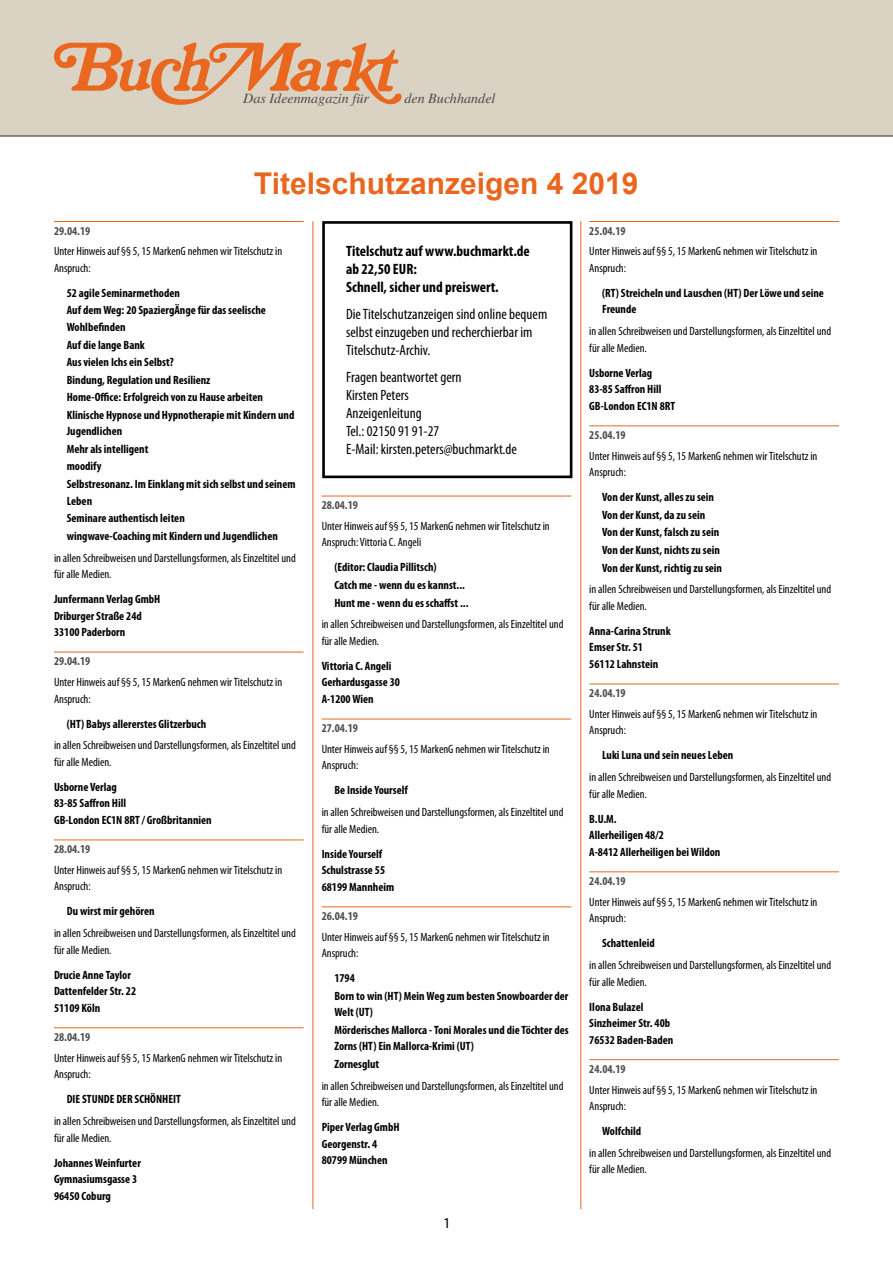
<style>
.page{position:relative;width:893px;height:1263px;background:#fff}
.page>*{position:absolute;margin:0;border:0;box-sizing:border-box;transform-origin:0 0}
.t1{font:700 30px "Arial";color:#ea661e}
.t2{font:condensed 15px/18px "Myriad Pro";color:#000}
.t3{font:700 condensed 15px/18px "Myriad Pro";color:#000}
.t4{font:15px "Myriad Pro";color:#000}
.t5{font:italic 14.1px "Times";color:#4d4d4c}
.t6{font:condensed 12px/16.5px "Myriad Pro";color:#000}
.t7{font:700 condensed 12px/16.5px "Myriad Pro";color:#000}
.t8{font:700 condensed 12px "Myriad Pro";color:#4d4d4d}
</style>
<div class="page">
<div style="left:0;top:0;width:893px;height:136px;background:#dad3c3"></div>
<hr style="left:313px;top:221px;width:1px;height:988px;background:#ea661e">
<hr style="left:580px;top:221px;width:1px;height:988px;background:#ea661e">
<hr style="left:0;top:135px;width:893px;height:2px;background:#4d4d4d">
<svg style="left:54px;top:42px;width:348px;height:63px"></svg>
<div style="left:322px;top:221px;width:250px;height:257px;border:3px solid #000"></div>
<hr style="left:54px;top:221px;width:250px;height:1px;background:#ea661e">
<hr style="left:54px;top:652px;width:250px;height:1px;background:#ea661e">
<hr style="left:54px;top:839px;width:250px;height:1px;background:#ea661e">
<hr style="left:54px;top:1027px;width:250px;height:1px;background:#ea661e">
<hr style="left:322px;top:496px;width:249px;height:1px;background:#ea661e">
<hr style="left:322px;top:719px;width:249px;height:1px;background:#ea661e">
<hr style="left:322px;top:906px;width:249px;height:1px;background:#ea661e">
<hr style="left:589px;top:221px;width:250px;height:1px;background:#ea661e">
<hr style="left:589px;top:425px;width:250px;height:1px;background:#ea661e">
<hr style="left:589px;top:684px;width:250px;height:1px;background:#ea661e">
<hr style="left:589px;top:871px;width:250px;height:1px;background:#ea661e">
<hr style="left:589px;top:1059px;width:250px;height:1px;background:#ea661e">
<p class="t5" style="left:243px;top:90px;width:127px">Das Ideenmagazin für</p>
<p class="t5" style="left:404px;top:90px;width:93px">den Buchhandel</p>
<h1 class="t1" style="left:254px;top:164px;width:386px">Titelschutzanzeigen 4 2019</h1>
<p class="t8" style="left:54px;top:223px;width:38px">29.04.19</p>
<p class="t6" style="left:54px;top:243px;width:230px">Unter Hinweis auf §§ 5, 15 MarkenG nehmen wir Titelschutz in<br>Anspruch:</p>
<p class="t7" style="left:67px;top:284px;width:230px;line-height:17.4px">52 agile Seminarmethoden<br>Auf dem Weg: 20 SpaziergÄnge für das seelische<br>Wohlbefinden<br>Auf die lange Bank<br>Aus vielen Ichs ein Selbst?<br>Bindung, Regulation und Resilienz<br>Home-Office: Erfolgreich von zu Hause arbeiten<br>Klinische Hypnose und Hypnotherapie mit Kindern und<br>Jugendlichen<br>Mehr als intelligent<br>moodify<br>Selbstresonanz. Im Einklang mit sich selbst und seinem<br>Leben<br>Seminare authentisch leiten<br>wingwave-Coaching mit Kindern und Jugendlichen</p>
<p class="t6" style="left:54px;top:549px;width:243px">in allen Schreibweisen und Darstellungsformen, als Einzeltitel und für alle Medien.</p>
<p class="t7" style="left:54px;top:590px;width:108px">Junfermann Verlag GmbH<br>Driburger Straße 24d<br>33100 Paderborn</p>
<p class="t8" style="left:54px;top:654px;width:38px">29.04.19</p>
<p class="t6" style="left:54px;top:674px;width:230px">Unter Hinweis auf §§ 5, 15 MarkenG nehmen wir Titelschutz in<br>Anspruch:</p>
<p class="t7" style="left:67px;top:715px;width:141px">(HT) Babys allererstes Glitzerbuch</p>
<p class="t6" style="left:54px;top:737px;width:243px">in allen Schreibweisen und Darstellungsformen, als Einzeltitel und für alle Medien.</p>
<p class="t7" style="left:54px;top:778px;width:159px">Usborne Verlag<br>83-85 Saffron Hill<br>GB-London EC1N 8RT / Großbritannien</p>
<p class="t8" style="left:54px;top:842px;width:38px">28.04.19</p>
<p class="t6" style="left:54px;top:861px;width:230px">Unter Hinweis auf §§ 5, 15 MarkenG nehmen wir Titelschutz in<br>Anspruch:</p>
<p class="t7" style="left:67px;top:903px;width:89px">Du wirst mir gehören</p>
<p class="t6" style="left:54px;top:925px;width:243px">in allen Schreibweisen und Darstellungsformen, als Einzeltitel und für alle Medien.</p>
<p class="t7" style="left:54px;top:966px;width:84px">Drucie Anne Taylor<br>Dattenfelder Str. 22<br>51109 Köln</p>
<p class="t8" style="left:54px;top:1029px;width:38px">28.04.19</p>
<p class="t6" style="left:54px;top:1049px;width:230px">Unter Hinweis auf §§ 5, 15 MarkenG nehmen wir Titelschutz in<br>Anspruch:</p>
<p class="t7" style="left:67px;top:1091px;width:116px">DIE STUNDE DER SCHÖNHEIT</p>
<p class="t6" style="left:54px;top:1113px;width:243px">in allen Schreibweisen und Darstellungsformen, als Einzeltitel und für alle Medien.</p>
<p class="t7" style="left:54px;top:1154px;width:88px">Johannes Weinfurter<br>Gymnasiumsgasse 3<br>96450 Coburg</p>
<p class="t3" style="left:346px;top:242px;width:185px">Titelschutz auf www.buchmarkt.de ab 22,50 EUR:<br>Schnell, sicher und preiswert.</p>
<p class="t2" style="left:346px;top:305px;width:203px">Die Titelschutzanzeigen sind online bequem selbst einzugeben und recherchierbar im<br>Titelschutz-Archiv.</p>
<p class="t2" style="left:346px;top:368px;width:172px">Fragen beantwortet gern<br>Kirsten Peters<br>Anzeigenleitung<br>Tel.: 02150 91 91-27<br>E-Mail: kirsten.peters@buchmarkt.de</p>
<p class="t8" style="left:322px;top:498px;width:38px">28.04.19</p>
<p class="t6" style="left:322px;top:517px;width:230px">Unter Hinweis auf §§ 5, 15 MarkenG nehmen wir Titelschutz in<br>Anspruch: Vittoria C. Angeli</p>
<p class="t7" style="left:334px;top:558px;width:136px;line-height:17.5px">(Editor: Claudia Pillitsch)<br>Catch me - wenn du es kannst...<br>Hunt me - wenn du es schaffst ...</p>
<p class="t6" style="left:322px;top:616px;width:243px">in allen Schreibweisen und Darstellungsformen, als Einzeltitel und für alle Medien.</p>
<p class="t7" style="left:322px;top:657px;width:80px">Vittoria C. Angeli<br>Gerhardusgasse 30<br>A-1200 Wien</p>
<p class="t8" style="left:322px;top:721px;width:38px">27.04.19</p>
<p class="t6" style="left:322px;top:740px;width:230px">Unter Hinweis auf §§ 5, 15 MarkenG nehmen wir Titelschutz in<br>Anspruch:</p>
<p class="t7" style="left:334px;top:782px;width:75px">Be Inside Yourself</p>
<p class="t6" style="left:322px;top:804px;width:243px">in allen Schreibweisen und Darstellungsformen, als Einzeltitel und für alle Medien.</p>
<p class="t7" style="left:322px;top:845px;width:74px">Inside Yourself<br>Schulstrasse 55<br>68199 Mannheim</p>
<p class="t8" style="left:322px;top:908px;width:38px">26.04.19</p>
<p class="t6" style="left:322px;top:928px;width:230px">Unter Hinweis auf §§ 5, 15 MarkenG nehmen wir Titelschutz in<br>Anspruch:</p>
<p class="t7" style="left:334px;top:969px;width:236px;line-height:17.1px">1794<br>Born to win (HT) Mein Weg zum besten Snowboarder der<br>Welt (UT)<br>Mörderisches Mallorca - Toni Morales und die Töchter des<br>Zorns (HT) Ein Mallorca-Krimi (UT)<br>Zornesglut</p>
<p class="t6" style="left:322px;top:1077px;width:243px">in allen Schreibweisen und Darstellungsformen, als Einzeltitel und für alle Medien.</p>
<p class="t7" style="left:322px;top:1119px;width:79px">Piper Verlag GmbH<br>Georgenstr. 4<br>80799 München</p>
<p class="t4" style="left:443px;top:1213px;width:9px">1</p>
<p class="t8" style="left:589px;top:223px;width:38px">25.04.19</p>
<p class="t6" style="left:589px;top:243px;width:230px">Unter Hinweis auf §§ 5, 15 MarkenG nehmen wir Titelschutz in<br>Anspruch:</p>
<p class="t7" style="left:602px;top:284px;width:223px">(RT) Streicheln und Lauschen (HT) Der Löwe und seine<br>Freunde</p>
<p class="t6" style="left:589px;top:323px;width:243px">in allen Schreibweisen und Darstellungsformen, als Einzeltitel und für alle Medien.</p>
<p class="t7" style="left:589px;top:364px;width:87px">Usborne Verlag<br>83-85 Saffron Hill<br>GB-London EC1N 8RT</p>
<p class="t8" style="left:589px;top:427px;width:38px">25.04.19</p>
<p class="t6" style="left:589px;top:447px;width:230px">Unter Hinweis auf §§ 5, 15 MarkenG nehmen wir Titelschutz in<br>Anspruch:</p>
<p class="t7" style="left:602px;top:488px;width:122px;line-height:17.5px">Von der Kunst, alles zu sein<br>Von der Kunst, da zu sein<br>Von der Kunst, falsch zu sein<br>Von der Kunst, nichts zu sein<br>Von der Kunst, richtig zu sein</p>
<p class="t6" style="left:589px;top:581px;width:243px">in allen Schreibweisen und Darstellungsformen, als Einzeltitel und für alle Medien.</p>
<p class="t7" style="left:589px;top:622px;width:83px">Anna-Carina Strunk<br>Emser Str. 51<br>56112 Lahnstein</p>
<p class="t8" style="left:589px;top:686px;width:38px">24.04.19</p>
<p class="t6" style="left:589px;top:705px;width:230px">Unter Hinweis auf §§ 5, 15 MarkenG nehmen wir Titelschutz in<br>Anspruch:</p>
<p class="t7" style="left:602px;top:747px;width:133px">Luki Luna und sein neues Leben</p>
<p class="t6" style="left:589px;top:769px;width:243px">in allen Schreibweisen und Darstellungsformen, als Einzeltitel und für alle Medien.</p>
<p class="t7" style="left:589px;top:810px;width:133px">B.U.M.<br>Allerheiligen 48/2<br>A-8412 Allerheiligen bei Wildon</p>
<p class="t8" style="left:589px;top:873px;width:38px">24.04.19</p>
<p class="t6" style="left:589px;top:893px;width:230px">Unter Hinweis auf §§ 5, 15 MarkenG nehmen wir Titelschutz in<br>Anspruch:</p>
<p class="t7" style="left:602px;top:935px;width:54px">Schattenleid</p>
<p class="t6" style="left:589px;top:957px;width:243px">in allen Schreibweisen und Darstellungsformen, als Einzeltitel und für alle Medien.</p>
<p class="t7" style="left:589px;top:998px;width:86px">Ilona Bulazel<br>Sinzheimer Str. 40b<br>76532 Baden-Baden</p>
<p class="t8" style="left:589px;top:1061px;width:38px">24.04.19</p>
<p class="t6" style="left:589px;top:1081px;width:230px">Unter Hinweis auf §§ 5, 15 MarkenG nehmen wir Titelschutz in<br>Anspruch:</p>
<p class="t7" style="left:602px;top:1122px;width:41px">Wolfchild</p>
<p class="t6" style="left:589px;top:1144px;width:243px">in allen Schreibweisen und Darstellungsformen, als Einzeltitel und für alle Medien.</p>
</div>
